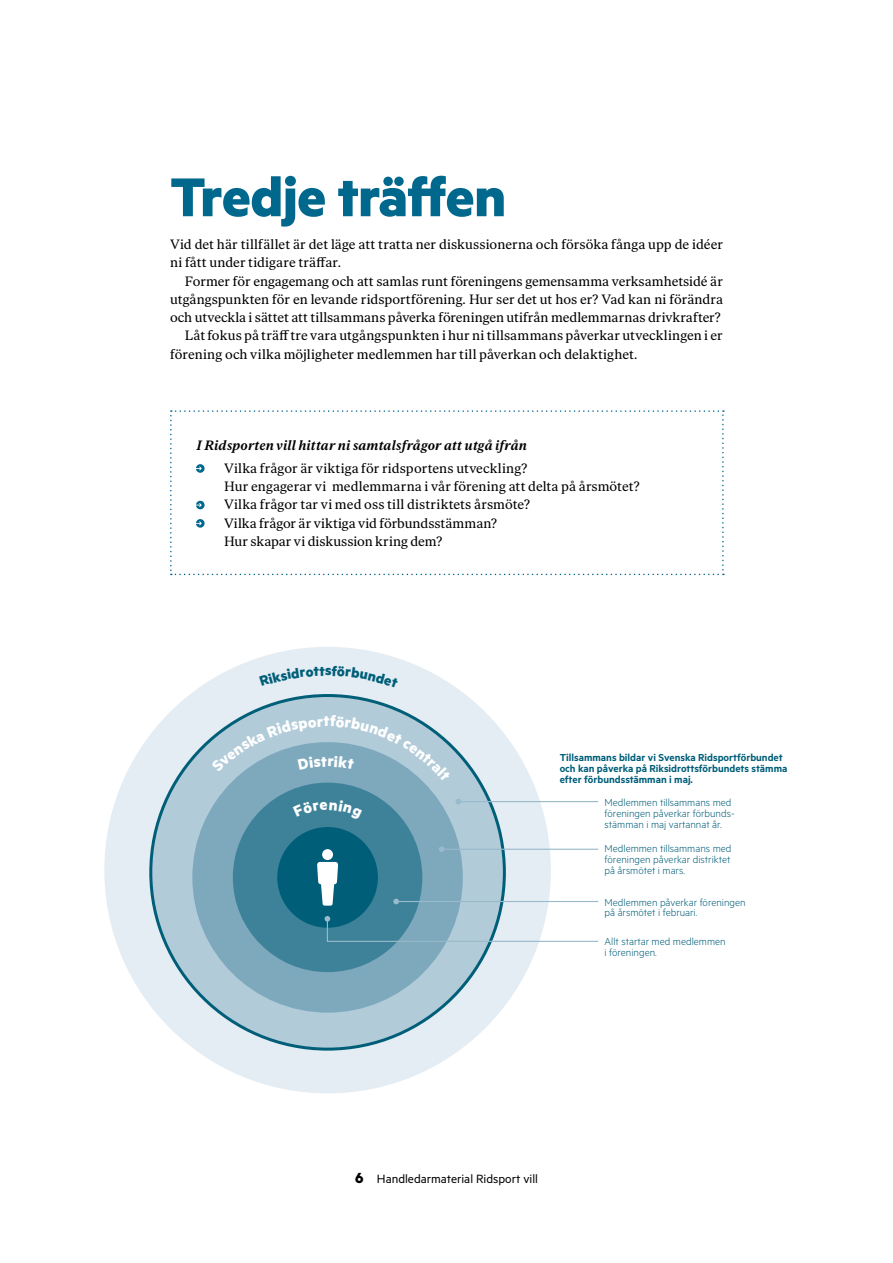
<style>
.page{position:relative;width:893px;height:1263px;background:#fff}
.page>*{position:absolute;margin:0;border:0;box-sizing:border-box;transform-origin:0 0}
.t1{font:700 61.5px "Metric";letter-spacing:-.01em;color:#00678d}
.t2{font:700 17.1px "Metric";color:#fff}
.t3{font:700 15.6px "Metric";color:#005e78}
.t4{font:13.5px/18.3px "Ivar Text";letter-spacing:.005em;color:#000}
.t5{font:italic 600 13.5px "Ivar Text";letter-spacing:.015em;color:#000}
.t6{font:13.5px "Metric";color:#000}
.t7{font:300 11.4px/10.6px "Metric";color:#005e78}
.t8{font:600 11.4px/10.6px "Metric";color:#005e78}
.s1{font-weight:700;font-size:16.5px}
</style>
<div class="page">
<svg style="left:170px;top:410px;width:554px;height:165px"></svg>
<div style="left:104px;top:647px;width:447px;height:446px;background:#e4edf3;border-radius:50%"></div>
<div style="left:151px;top:695px;width:353px;height:354px;background:#b1cbd9;border-radius:50%"></div>
<div style="left:192px;top:742px;width:271px;height:270px;background:#7ea9bd;border-radius:50%"></div>
<div style="left:233px;top:783px;width:189px;height:189px;background:#3e829a;border-radius:50%"></div>
<div style="left:277px;top:827px;width:101px;height:101px;background:#005e78;border-radius:50%"></div>
<svg style="left:317px;top:849px;width:21px;height:57px"></svg>
<hr style="left:442px;top:849px;width:156px;height:1px;background:#98bacb">
<svg style="left:439px;top:846px;width:5px;height:6px"></svg>
<hr style="left:396px;top:901px;width:202px;height:1px;background:#98bacb">
<svg style="left:393px;top:899px;width:6px;height:5px"></svg>
<hr style="left:458px;top:801px;width:140px;height:1px;background:#98bacb">
<svg style="left:456px;top:799px;width:5px;height:5px"></svg>
<svg style="left:325px;top:916px;width:274px;height:26px"></svg>
<svg style="left:211px;top:715px;width:240px;height:66px"></svg>
<h1 class="t1" style="left:170px;top:159px;width:338px">Tredje träffen</h1>
<p class="t4" style="left:170px;top:235px;width:554px">Vid det här tillfället är det läge att tratta ner diskussionerna och försöka fånga upp de idéer ni fått under tidigare träffar.</p>
<p class="t4" style="left:185px;top:272px;width:539px">Former för engagemang och att samlas runt föreningens gemensamma verksamhetsidé är</p>
<p class="t4" style="left:170px;top:290px;width:554px">utgångspunkten för en levande ridsportförening. Hur ser det ut hos er? Vad kan ni förändra</p>
<p class="t4" style="left:170px;top:308px;width:552px">och utveckla i sättet att tillsammans påverka föreningen utifrån medlemmarnas drivkrafter?</p>
<p class="t4" style="left:185px;top:327px;width:539px">Låt fokus på träff tre vara utgångspunkten i hur ni tillsammans påverkar utvecklingen i er</p>
<p class="t4" style="left:170px;top:345px;width:469px">förening och vilka möjligheter medlemmen har till påverkan och delaktighet.</p>
<p class="t5" style="left:196px;top:437px;width:332px">I Ridsporten vill hittar ni samtalsfrågor att utgå ifrån</p>
<p class="t4" style="left:224px;top:459px;width:417px">Vilka frågor är viktiga för ridsportens utveckling?<br>Hur engagerar vi medlemmarna i vår förening att delta på årsmötet?<br>Vilka frågor tar vi med oss till distriktets årsmöte?<br>Vilka frågor är viktiga vid förbundsstämman?<br>Hur skapar vi diskussion kring dem?</p>
<p class="t3" style="left:325px;top:661px;width:8px">s</p>
<p class="t2" style="left:323px;top:711px;width:8px">t</p>
<p class="t8" style="left:560px;top:752px;width:229px">Tillsammans bildar vi Svenska Ridsportförbundet och kan påverka på Riks idrotts förbundets stämma efter förbundsstämman i maj.</p>
<p class="t7" style="left:605px;top:797px;width:132px">Medlemmen tillsammans med föreningen påverkar förbunds&shy;stämman i maj vartannat år.</p>
<p class="t7" style="left:605px;top:843px;width:128px;text-align:justify">Medlemmen tillsammans med föreningen påverkar distriktet på årsmötet i mars.</p>
<p class="t7" style="left:605px;top:896px;width:143px">Medlemmen påverkar föreningen på årsmötet i februari.</p>
<p class="t7" style="left:605px;top:935px;width:123px">Allt startar med medlemmen i föreningen.</p>
<p class="t6" style="left:355px;top:1171px;width:184px"><span class="s1">6</span> Handledarmaterial Ridsport vill</p>
</div>
